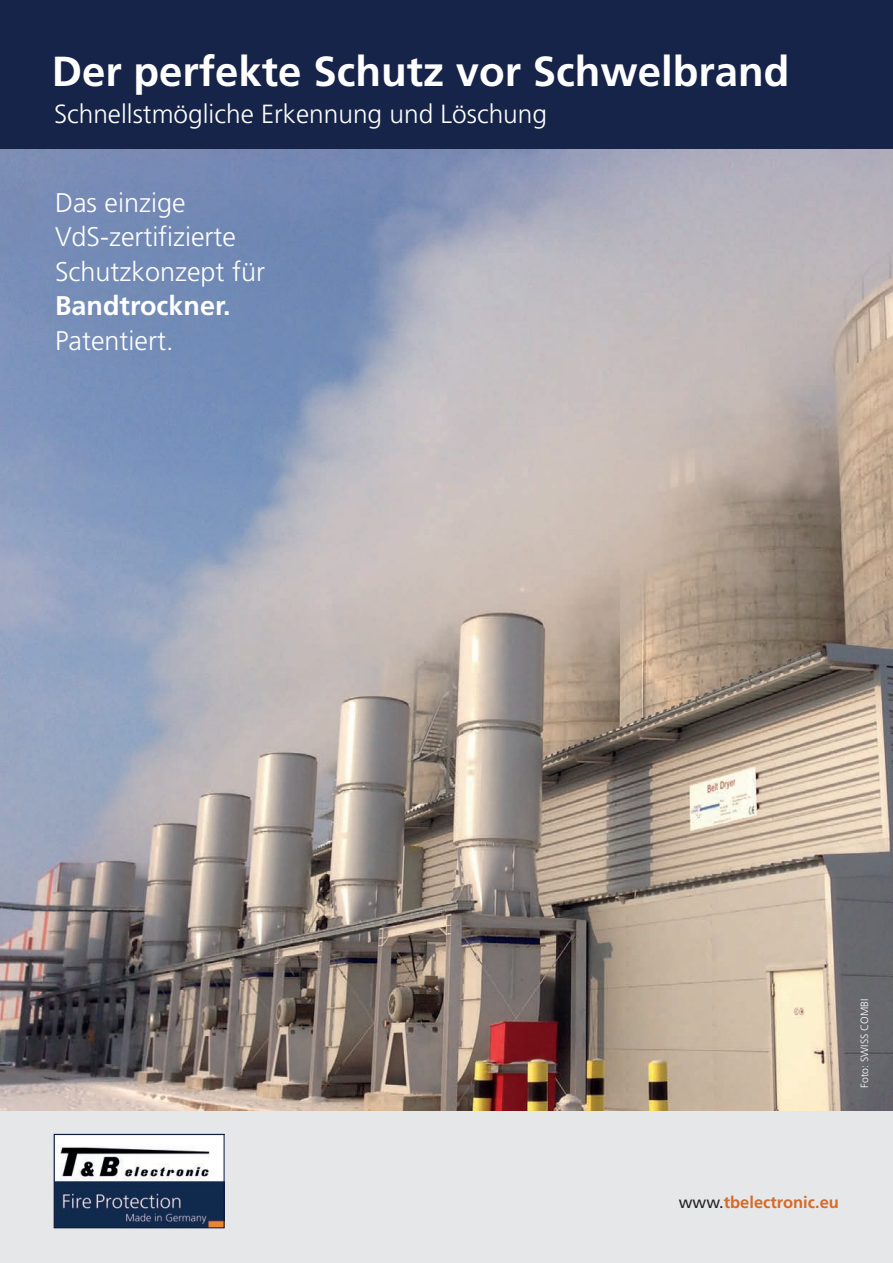
<style>
.page{position:relative;width:893px;height:1263px;background:#fff}
.page>*{position:absolute;margin:0;border:0;box-sizing:border-box;transform-origin:0 0}
.t1{font:700 42px "Frutiger LT Pro";color:#fff}
.t2{font:300 27px/34.5px "Frutiger LT Pro";color:#fff}
.t3{font:700 27px "Frutiger LT Pro";color:#fff}
.t4{font:300 26.25px "Frutiger LT Pro";color:#fff}
.t5{font:700 16.5px "Frutiger LT Pro";color:#d56a29}
.t6{font:300 10.5px "Frutiger LT Pro";color:#fff}
.s1{font-weight:400;color:#231f20}
</style>
<div class="page">
<div style="left:0;top:1110px;width:893px;height:153px;background:#e6e7e9"></div>
<div style="left:0;top:0;width:893px;height:149px;background:#162449"></div>
<img style="left:56px;top:1136px;width:166px;height:90px">
<div style="left:54px;top:1134px;width:170px;height:94px;border:1px solid #071438"></div>
<img style="left:0;top:149px;width:893px;height:961px">
<h1 class="t1" style="left:52px;top:46px;width:739px">Der perfekte Schutz vor Schwelbrand</h1>
<p class="t4" style="left:54px;top:99px;width:495px">Schnellstmögliche Erkennung und Löschung</p>
<p class="t2" style="left:55px;top:185px;width:212px">Das einzige<br>VdS-zertifizierte<br>Schutzkonzept für</p>
<p class="t3" style="left:55px;top:290px;width:177px">Bandtrockner.</p>
<p class="t2" style="left:55px;top:323px;width:120px">Patentiert.</p>
<p class="t6" style="left:858px;top:1087px;width:90px;rotate:-90deg">Foto: SWISS COMBI</p>
<p class="t5" style="left:679px;top:1192px;width:162px"><span class="s1">www.</span>tbelectronic.eu</p>
</div>
